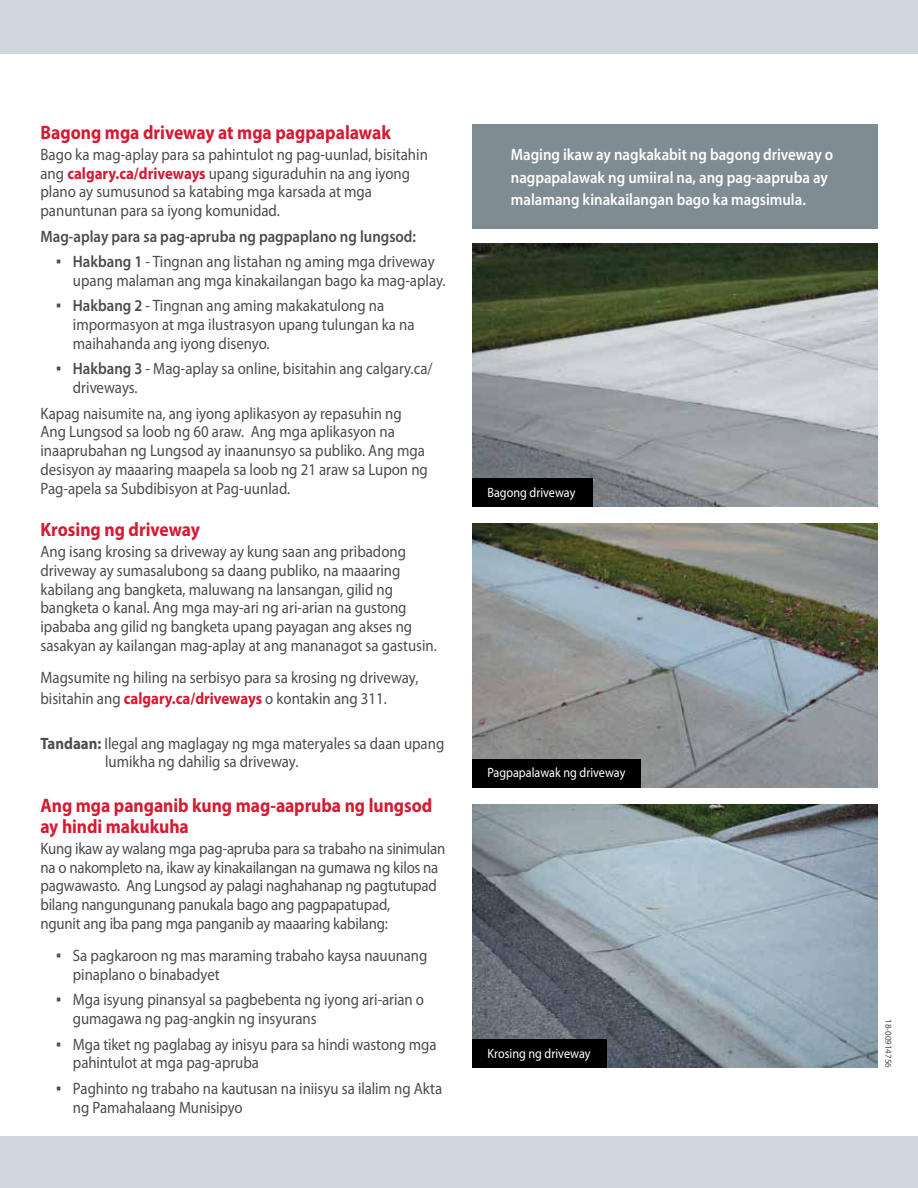
<style>
.page{position:relative;width:918px;height:1188px;background:#fff}
.page>*{position:absolute;margin:0;border:0;box-sizing:border-box;transform-origin:0 0}
.t1{font:700 19.5px/21px "Myriad Pro";letter-spacing:-.005em;color:#d51a32;scale:.9 1}
.t2{font:16.5px/18.8px "Myriad Pro";color:#4c4c4e;scale:.9 1}
.t3{font:600 16.5px/22.5px "Myriad Pro";color:#fff;scale:.9 1}
.t4{font:600 16.5px/25.5px "Myriad Pro";color:#4c4c4e;scale:.9 1}
.t5{font:13.5px "Myriad Pro";color:#fff;scale:.9 1}
.t6{font:9px "Myriad Pro";color:#4c4c4e}
.s1{font-weight:700;color:#d51a32}
.s2{font-weight:400}
.s3{font-weight:600}
.s4{font-weight:700}
</style>
<div class="page">
<div style="left:472px;top:124px;width:405px;height:105px;background:#808c93"></div>
<div style="left:0;top:1137px;width:918px;height:51px;background:#d1d7dc"></div>
<div style="left:0;top:0;width:918px;height:53px;background:#d1d7dc"></div>
<img style="left:472px;top:244px;width:405px;height:263px">
<img style="left:472px;top:524px;width:406px;height:263px">
<img style="left:472px;top:805px;width:405px;height:263px">
<div style="left:473px;top:479px;width:120px;height:28px;background:#000"></div>
<div style="left:472px;top:759px;width:169px;height:28px;background:#000"></div>
<div style="left:473px;top:1040px;width:134px;height:28px;background:#000"></div>
<p class="t1" style="left:40px;top:121px;width:391px">Bagong mga driveway at mga pagpapalawak</p>
<p class="t2" style="left:40px;top:145px;width:432px">Bago ka mag-aplay para sa pahintulot ng pag-uunlad, bisitahin ang <span class="s1">calgary.ca/driveways</span> upang siguraduhin na ang iyong plano ay sumusunod sa katabing mga karsada at mga panuntunan para sa iyong komunidad.</p>
<p class="t4" style="left:73px;top:223px;width:403px;text-indent:-32px">Mag-aplay para sa pag-apruba ng pagpaplano ng lungsod:<br>Hakbang 1 <span class="s2">- Tingnan ang listahan ng aming mga driveway</span></p>
<p class="t2" style="left:73px;top:267px;width:416px;line-height:25.5px">upang malaman ang mga kinakailangan bago ka mag-aplay.<br><span class="s3">Hakbang 2</span> - Tingnan ang aming makakatulong na</p>
<p class="t2" style="left:73px;top:315px;width:381px">impormasyon at mga ilustrasyon upang tulungan ka na maihahanda ang iyong disenyo.</p>
<p class="t2" style="left:73px;top:359px;width:401px"><span class="s3">Hakbang 3</span> - Mag-aplay sa online, bisitahin ang calgary.ca/ driveways.</p>
<p class="t2" style="left:40px;top:404px;width:432px">Kapag naisumite na, ang iyong aplikasyon ay repasuhin ng Ang Lungsod sa loob ng 60 araw. Ang mga aplikasyon na inaaprubahan ng Lungsod ay inaanunsyo sa publiko. Ang mga desisyon ay maaaring maapela sa loob ng 21 araw sa Lupon ng Pag-apela sa Subdibisyon at Pag-uunlad.</p>
<p class="t1" style="left:40px;top:518px;width:179px">Krosing ng driveway</p>
<p class="t2" style="left:40px;top:542px;width:442px">Ang isang krosing sa driveway ay kung saan ang pribadong driveway ay sumasalubong sa daang publiko, na maaaring kabilang ang bangketa, maluwang na lansangan, gilid ng bangketa o kanal. Ang mga may-ari ng ari-arian na gustong ipababa ang gilid ng bangketa upang payagan ang akses ng sasakyan ay kailangan mag-aplay at ang mananagot sa gastusin.</p>
<p class="t2" style="left:40px;top:667px;width:421px;line-height:21px">Magsumite ng hiling na serbisyo para sa krosing ng driveway, bisitahin ang <span class="s1">calgary.ca/driveways</span> o kontakin ang 311.</p>
<p class="t2" style="left:105px;top:733px;width:379px;text-indent:-64px"><span class="s4">Tandaan:</span> Ilegal ang maglagay ng mga materyales sa daan upang lumikha ng dahilig sa driveway.</p>
<p class="t1" style="left:40px;top:794px;width:437px">Ang mga panganib kung mag-aapruba ng lungsod ay hindi makukuha</p>
<p class="t2" style="left:40px;top:839px;width:451px">Kung ikaw ay walang mga pag-apruba para sa trabaho na sinimulan na o nakompleto na, ikaw ay kinakailangan na gumawa ng kilos na pagwawasto. Ang Lungsod ay palagi naghahanap ng pagtutupad bilang nangungunang panukala bago ang pagpapatupad,<br>ngunit ang iba pang mga panganib ay maaaring kabilang:</p>
<p class="t2" style="left:73px;top:946px;width:395px">Sa pagkaroon ng mas maraming trabaho kaysa nauunang pinaplano o binabadyet</p>
<p class="t2" style="left:73px;top:990px;width:392px">Mga isyung pinansyal sa pagbebenta ng iyong ari-arian o gumagawa ng pag-angkin ng insyurans</p>
<p class="t2" style="left:73px;top:1035px;width:406px">Mga tiket ng paglabag ay inisyu para sa hindi wastong mga pahintulot at mga pag-apruba</p>
<p class="t2" style="left:73px;top:1079px;width:412px">Paghinto ng trabaho na kautusan na iniisyu sa ilalim ng Akta ng Pamahalaang Munisipyo</p>
<p class="t3" style="left:511px;top:143px;width:360px">Maging ikaw ay nagkakabit ng bagong driveway o nagpapalawak ng umiiral na, ang pag-aapruba ay malamang kinakailangan bago ka magsimula.</p>
<p class="t5" style="left:488px;top:484px;width:99px">Bagong driveway</p>
<p class="t5" style="left:488px;top:764px;width:155px">Pagpapalawak ng driveway</p>
<p class="t5" style="left:488px;top:1045px;width:116px">Krosing ng driveway</p>
<p class="t6" style="left:894px;top:1019px;width:50px;rotate:90deg">18-00914756</p>
</div>
